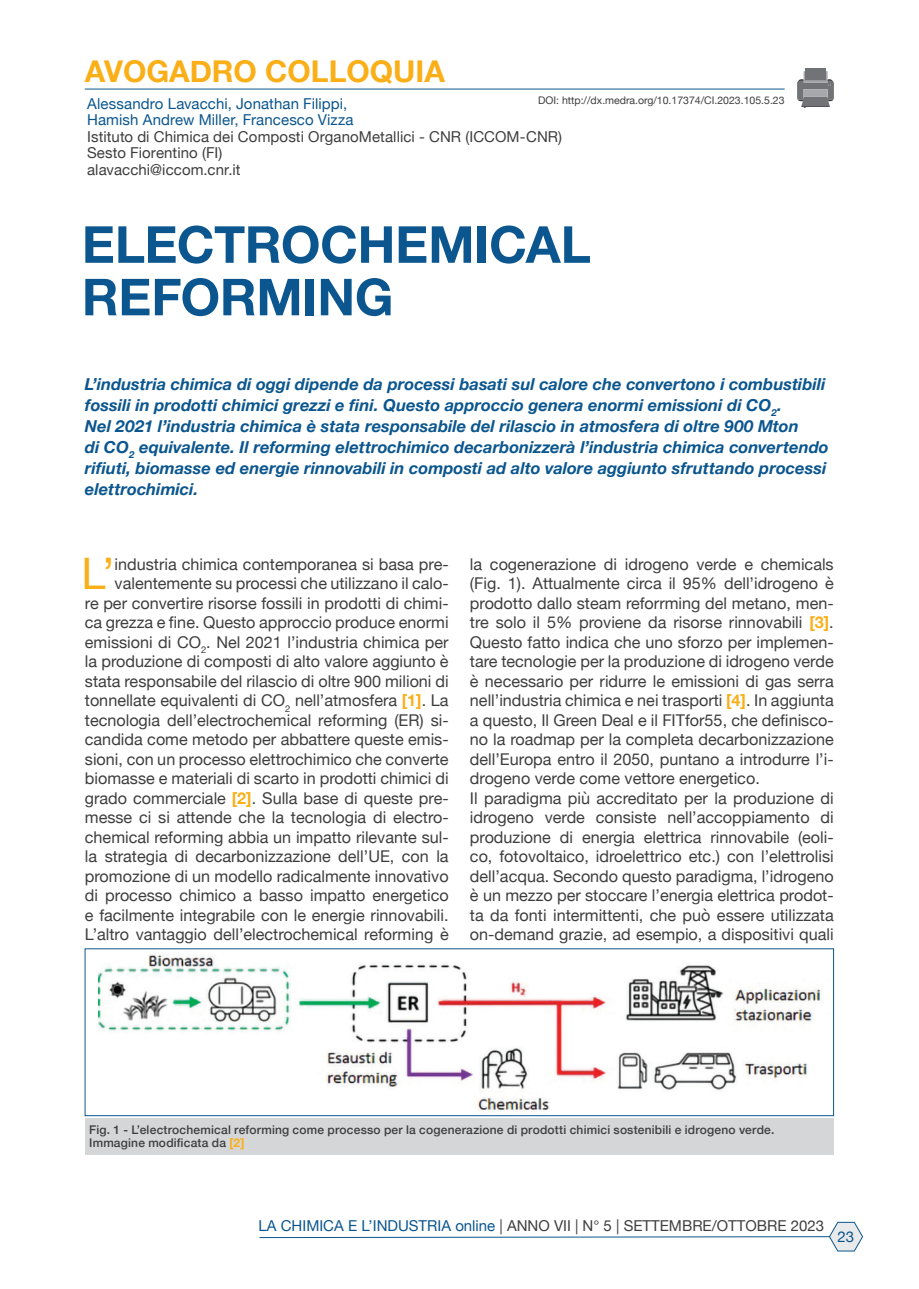
<style>
.page{position:relative;width:919px;height:1289px;background:#fff}
.page>*{position:absolute;margin:0;border:0;box-sizing:border-box;transform-origin:0 0}
.Titolo_articolo{font:700 51px/52.5px "Helvetica Neue";letter-spacing:-.005em;color:#0b568e}
.Body_Text_2{font:43.5px "Helvetica Neue";color:#faaf18}
.t1{font:700 30px "Helvetica Neue";color:#faaf18}
.Sottotitolo{font:italic 700 16.5px/21px "Helvetica Neue";color:#0b568e}
.Body_Text_2-2{font:16.2px/19.5px "Helvetica Neue";color:#3e3e3f;text-align:justify}
.Riepilogo_autori{font:15px "Helvetica Neue";color:#3e3e3f}
.Riepilogo_autori-2{font:15px "Helvetica Neue";letter-spacing:.005em;color:#0b568e}
.Dida{font:500 12px "Helvetica Neue";letter-spacing:.015em;color:#3e3e3f}
.t2{font:10.5px "Helvetica Neue";color:#3e3e3f}
.s1{font-weight:700;color:#faaf18}
.s2{color:#0b568e}
</style>
<div class="page">
<svg style="left:259px;top:1222px;width:603px;height:29px"></svg>
<hr style="left:85px;top:89px;width:699px;height:1px;background:#0b568e">
<div style="left:805px;top:68px;width:20px;height:13px;background:#727376"></div>
<svg style="left:797px;top:71px;width:36px;height:37px"></svg>
<div style="left:85px;top:1118px;width:748px;height:36px;background:#d5d6d8"></div>
<img style="left:98px;top:954px;width:724px;height:159px">
<p class="t1" style="left:85px;top:48px;width:361px">AVOGADRO COLLOQUIA</p>
<p class="t2" style="left:538px;top:93px;width:248px">DOI: http://dx.medra.org/10.17374/CI.2023.105.5.23</p>
<p class="Riepilogo_autori-2" style="left:87px;top:92px;width:262px">Alessandro Lavacchi, Jonathan Filippi,</p>
<p class="Riepilogo_autori-2" style="left:87px;top:109px;width:268px">Hamish Andrew Miller, Francesco Vizza</p>
<p class="Riepilogo_autori" style="left:87px;top:125px;width:476px">Istituto di Chimica dei Composti OrganoMetallici - CNR (ICCOM-CNR)</p>
<p class="Riepilogo_autori" style="left:87px;top:142px;width:137px">Sesto Fiorentino (FI)</p>
<p class="Riepilogo_autori" style="left:87px;top:158px;width:155px">alavacchi@iccom.cnr.it</p>
<p class="Titolo_articolo" style="left:82px;top:220px;width:510px">ELECTROCHEMICAL<br>REFORMING</p>
<p class="Sottotitolo" style="left:85px;top:373px;width:742px">L’industria chimica di oggi dipende da processi basati sul calore che convertono i combustibili fossili in prodotti chimici grezzi e fini. Questo approccio genera enormi emissioni di CO<sub>2</sub>.</p>
<p class="Sottotitolo" style="left:85px;top:415px;width:715px">Nel 2021 l’industria chimica è stata responsabile del rilascio in atmosfera di oltre 900 Mton</p>
<p class="Sottotitolo" style="left:85px;top:436px;width:745px">di CO<sub>2</sub> equivalente. Il reforming elettrochimico decarbonizzerà l’industria chimica convertendo rifiuti, biomasse ed energie rinnovabili in composti ad alto valore aggiunto sfruttando processi elettrochimici.</p>
<p class="Body_Text_2" style="left:81px;top:542px;width:35px">L’</p>
<p class="Body_Text_2-2" style="left:85px;top:555px;width:365px;text-align:right">industria chimica contemporanea si basa pre&shy;valentemente su processi che utilizzano il calo-<br>re per convertire risorse fossili in prodotti di chimi&shy;ca grezza e fine. Questo approccio produce enormi emissioni di CO<sub>2</sub>. Nel 2021 l’industria chimica per la produzione di composti di alto valore aggiunto è stata responsabile del rilascio di oltre 900 milioni di tonnellate equivalenti di CO<sub>2</sub> nell’atmosfera <span class="s1">[1]</span>. La tecnologia dell’electrochemical reforming (ER) si&shy;candida come metodo per abbattere queste emis&shy;sioni, con un processo elettrochimico che converte biomasse e materiali di scarto in prodotti chimici di grado commerciale <span class="s1">[2]</span>. Sulla base di queste pre&shy;messe ci si attende che la tecnologia di electro&shy;chemical reforming abbia un impatto rilevante sul&shy;la strategia di decarbonizzazione dell’UE, con la promozione di un modello radicalmente innovativo di processo chimico a basso impatto energetico e facilmente integrabile con le energie rinnovabili.</p>
<p class="Body_Text_2-2" style="left:85px;top:925px;width:365px">L’altro vantaggio dell’electrochemical reforming è</p>
<p class="Body_Text_2-2" style="left:470px;top:555px;width:365px">la cogenerazione di idrogeno verde e chemicals (Fig. 1). Attualmente circa il 95% dell’idrogeno è prodotto dallo steam reforrming del metano, men&shy;tre solo il 5% proviene da risorse rinnovabili <span class="s1">[3]</span>.<br>Questo fatto indica che uno sforzo per implemen&shy;tare tecnologie per la produzione di idrogeno verde è necessario per ridurre le emissioni di gas serra nell’industria chimica e nei trasporti <span class="s1">[4]</span>. In aggiunta a questo, Il Green Deal e il FITfor55, che definisco&shy;no la roadmap per la completa decarbonizzazione dell’Europa entro il 2050, puntano a introdurre l’i&shy;drogeno verde come vettore energetico.</p>
<p class="Body_Text_2-2" style="left:470px;top:789px;width:365px">Il paradigma più accreditato per la produzione di idrogeno verde consiste nell’accoppiamento di produzione di energia elettrica rinnovabile (eoli&shy;co, fotovoltaico, idroelettrico etc.) con l’elettrolisi dell’acqua. Secondo questo paradigma, l’idrogeno è un mezzo per stoccare l’energia elettrica prodot&shy;ta da fonti intermittenti, che può essere utilizzata on-demand grazie, ad esempio, a dispositivi quali</p>
<p class="Dida" style="left:89px;top:1119px;width:686px">Fig. 1 - L’electrochemical reforming come processo per la cogenerazione di prodotti chimici sostenibili e idrogeno verde.</p>
<p class="Dida" style="left:89px;top:1133px;width:157px">Immagine modificata da <span class="s1">[2]</span></p>
<p class="Riepilogo_autori" style="left:258px;top:1214px;width:567px"><span class="s2">LA CHIMICA E L’INDUSTRIA online</span> | ANNO VII | N° 5 | SETTEMBRE/OTTOBRE 2023</p>
<p class="Riepilogo_autori-2" style="left:837px;top:1225px;width:18px">23</p>
</div>
